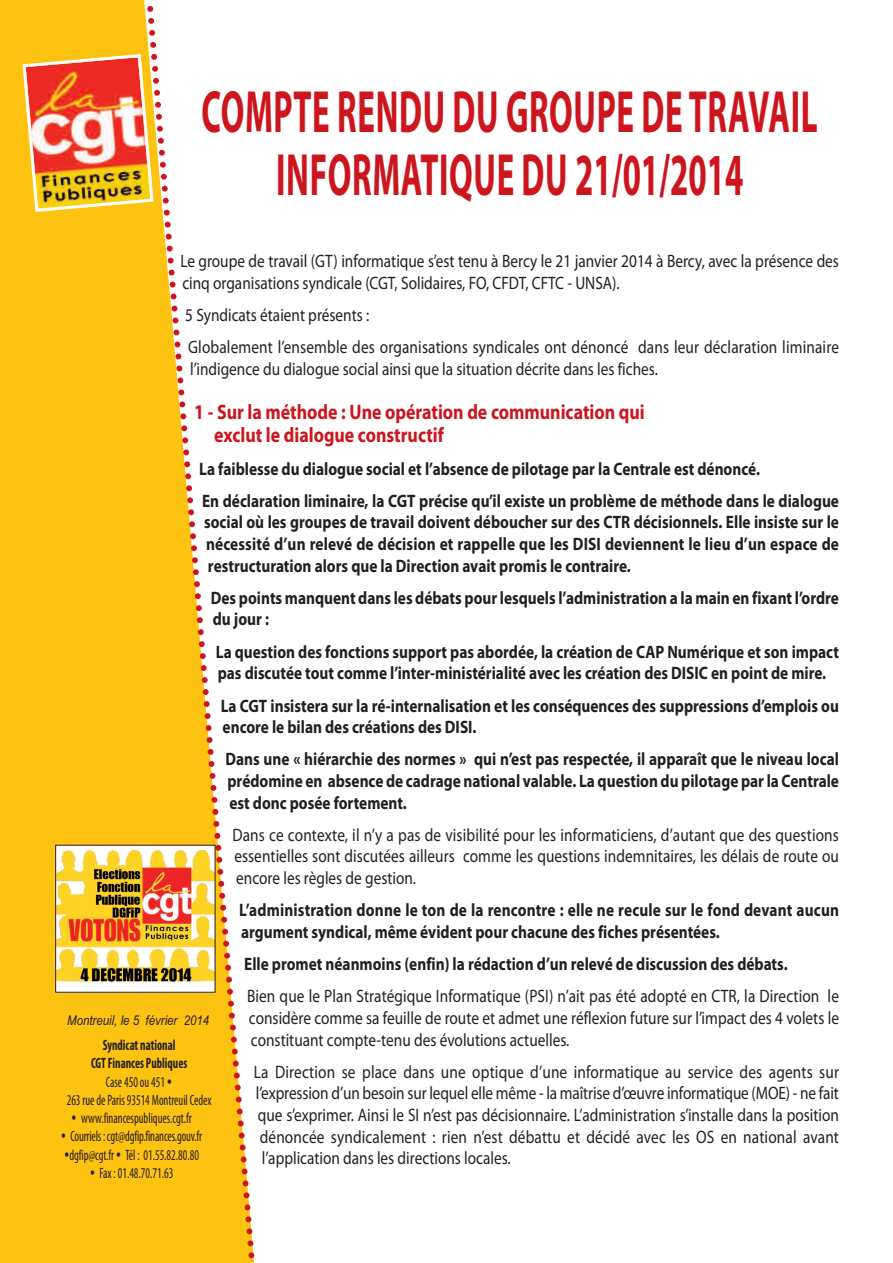
<style>
.page{position:relative;width:893px;height:1263px;background:#fff}
.page>*{position:absolute;margin:0;border:0;box-sizing:border-box;transform-origin:0 0}
.t1{font:700 60px/63px "Myriad Pro";letter-spacing:.02em;color:#cd151d;text-align:center;scale:.55 1}
.t2{font:700 21px/22.5px "Myriad Pro";color:#cd151d;scale:.85 1}
.t3{font:700 18px/21.6px "Myriad Pro";color:#231f20;scale:.85 1}
.t4{font:18px/21.6px "Myriad Pro";color:#231f20;scale:.85 1}
.t5{font:condensed 15px "Myriad Pro";color:#231f20;scale:.8 1}
.t6{font:700 condensed 15px/18px "Myriad Pro";color:#231f20;text-align:center;scale:.8 1}
.t7{font:italic 13.5px "Arial";color:#231f20;scale:.85 1}
</style>
<div class="page">
<div style="left:0;top:0;width:142px;height:1263px;background:#fec210"></div>
<svg style="left:142px;top:0;width:113px;height:1263px"></svg>
<svg style="left:21px;top:52px;width:134px;height:162px;background:#ec904c"></svg>
<div style="left:56px;top:845px;width:159px;height:147px;background:#fff"></div>
<img style="left:57px;top:850px;width:156px;height:133px">
<div style="left:55px;top:845px;width:160px;height:148px;border:1px solid #231f20"></div>
<svg style="left:168px;top:1079px;width:3px;height:4px"></svg>
<svg style="left:72px;top:1115px;width:4px;height:5px"></svg>
<svg style="left:62px;top:1134px;width:3px;height:4px"></svg>
<svg style="left:65px;top:1152px;width:4px;height:4px"></svg>
<svg style="left:117px;top:1152px;width:3px;height:4px"></svg>
<svg style="left:91px;top:1170px;width:3px;height:5px"></svg>
<h1 class="t1" style="left:201px;top:86px;width:1122px">COMPTE RENDU DU GROUPE DE TRAVAIL<br>INFORMATIQUE DU 21/01/2014</h1>
<p class="t4" style="left:180px;top:252px;width:776px">Le groupe de travail (GT) informatique s’est tenu à Bercy le 21 janvier 2014 à Bercy, avec la présence des cinq organisations syndicale (CGT, Solidaires, FO, CFDT, CFTC - UNSA).</p>
<p class="t4" style="left:185px;top:300px;width:771px;line-height:32.2px">5 Syndicats étaient présents :<br>Globalement l’ensemble des organisations syndicales ont dénoncé dans leur déclaration liminaire</p>
<p class="t4" style="left:190px;top:360px;width:552px">l’indigence du dialogue social ainsi que la situation décrite dans les fiches.</p>
<p class="t2" style="left:214px;top:402px;width:508px;text-indent:-20px">1 - Sur la méthode : Une opération de communication qui exclut le dialogue constructif</p>
<p class="t3" style="left:199px;top:454px;width:754px;line-height:32.2px">La faiblesse du dialogue social et l’absence de pilotage par la Centrale est dénoncé.<br>En déclaration liminaire, la CGT précise qu’il existe un problème de méthode dans le dialogue</p>
<p class="t3" style="left:204px;top:513px;width:748px;text-align:justify">social où les groupes de travail doivent déboucher sur des CTR décisionnels. Elle insiste sur le nécessité d’un relevé de décision et rappelle que les DISI deviennent le lieu d’un espace de restructuration alors que la Direction avait promis le contraire.</p>
<p class="t3" style="left:211px;top:588px;width:740px">Des points manquent dans les débats pour lesquels l’administration a la main en fixant l’ordre du jour :</p>
<p class="t3" style="left:216px;top:642px;width:735px">La question des fonctions support pas abordée, la création de CAP Numérique et son impact pas discutée tout comme l’inter-ministérialité avec les création des DISIC en point de mire.</p>
<p class="t3" style="left:221px;top:696px;width:729px">La CGT insistera sur la ré-internalisation et les conséquences des suppressions d’emplois ou encore le bilan des créations des DISI.</p>
<p class="t3" style="left:226px;top:750px;width:723px;text-align:justify">Dans une « hiérarchie des normes » qui n’est pas respectée, il apparaît que le niveau local prédomine en absence de cadrage national valable. La question du pilotage par la Centrale est donc posée fortement.</p>
<p class="t4" style="left:232px;top:825px;width:715px;text-align:justify">Dans ce contexte, il n’y a pas de visibilité pour les informaticiens, d’autant que des questions essentielles sont discutées ailleurs comme les questions indemnitaires, les délais de route ou encore les règles de gestion.</p>
<p class="t3" style="left:239px;top:901px;width:707px">L’administration donne le ton de la rencontre : elle ne recule sur le fond devant aucun argument syndical, même évident pour chacune des fiches présentées.</p>
<p class="t3" style="left:244px;top:955px;width:641px">Elle promet néanmoins (enfin) la rédaction d’un relevé de discussion des débats.</p>
<p class="t4" style="left:247px;top:987px;width:698px;text-align:justify">Bien que le Plan Stratégique Informatique (PSI) n’ait pas été adopté en CTR, la Direction le considère comme sa feuille de route et admet une réflexion future sur l’impact des 4 volets le constituant compte-tenu des évolutions actuelles.</p>
<p class="t4" style="left:254px;top:1062px;width:690px">La Direction se place dans une optique d’une informatique au service des agents sur</p>
<p class="t4" style="left:256px;top:1084px;width:688px">l’expression d’un besoin sur lequel elle même - la maîtrise d’œuvre informatique (MOE) - ne fait</p>
<p class="t4" style="left:258px;top:1105px;width:685px">que s’exprimer. Ainsi le SI n’est pas décisionnaire. L’administration s’installe dans la position</p>
<p class="t4" style="left:260px;top:1127px;width:683px">dénoncée syndicalement : rien n’est débattu et décidé avec les OS en national avant</p>
<p class="t4" style="left:262px;top:1149px;width:295px">l’application dans les directions locales.</p>
<p class="t7" style="left:67px;top:1012px;width:169px">Montreuil, le 5 février 2014</p>
<p class="t6" style="left:91px;top:1038px;width:122px">Syndicat national<br>CGT Finances Publiques</p>
<p class="t5" style="left:106px;top:1076px;width:76px">Case 450 ou 451</p>
<p class="t5" style="left:67px;top:1094px;width:183px">263 rue de Paris 93514 Montreuil Cedex</p>
<p class="t5" style="left:81px;top:1113px;width:140px">www.financespubliques.cgt.fr</p>
<p class="t5" style="left:70px;top:1131px;width:166px">Courriels:cgt@dgfip.finances.gouv.fr</p>
<p class="t5" style="left:70px;top:1149px;width:163px">dgfip@cgt.fr Tél : 01.55.82.80.80</p>
<p class="t5" style="left:100px;top:1168px;width:94px">Fax : 01.48.70.71.63</p>
</div>
